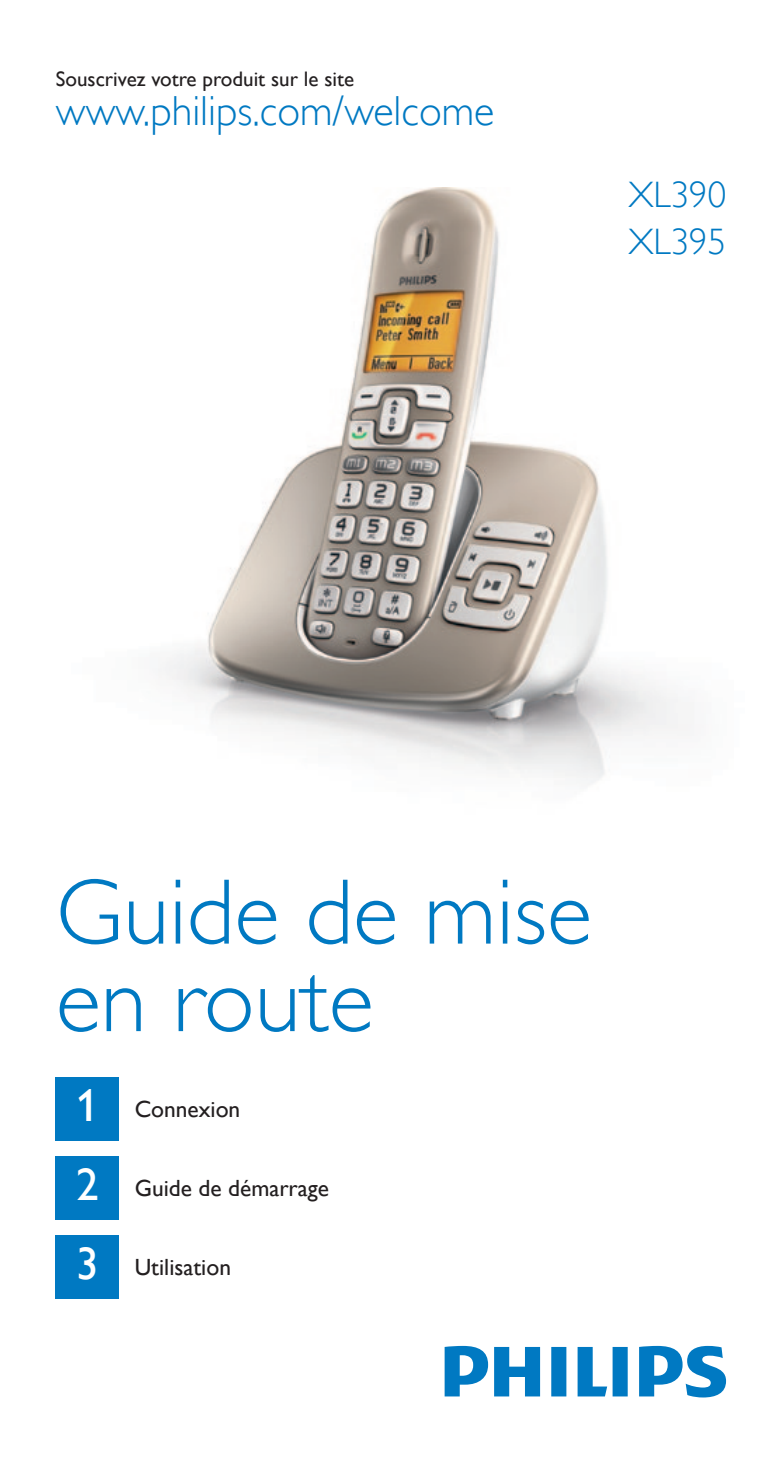
<style>
.page{position:relative;width:782px;height:1469px;background:#fff}
.page>*{position:absolute;margin:0;border:0;box-sizing:border-box;transform-origin:0 0}
.t1{font:93.45px/87.5px "Gill Sans Alt One WGL Light";color:#0079c2}
.t2{font:42px "Gill Sans Alt One WGL Light";color:#0079c2}
.t3{font:36.75px/47.2px "Gill Sans Alt One WGL Light";color:#0079c2}
.t4{font:23.45px "Gill Sans Alt One WGL";color:#231f20}
.t5{font:21px "Gill Sans Alt One WGL";color:#231f20}
.s1{font-size:45.5px;color:#fff}
</style>
<div class="page">
<svg style="left:444px;top:1345px;width:281px;height:52px"></svg>
<img style="left:158px;top:187px;width:534px;height:597px">
<div style="left:56px;top:1077px;width:63px;height:63px;background:#0079c2"></div>
<div style="left:56px;top:1156px;width:63px;height:63px;background:#0079c2"></div>
<div style="left:56px;top:1235px;width:63px;height:63px;background:#0079c2"></div>
<p class="t5" style="left:56px;top:64px;width:299px">Souscrivez votre produit sur le site</p>
<h2 class="t2" style="left:56px;top:83px;width:440px">www.philips.com/welcome</h2>
<h3 class="t3" style="left:628px;top:171px;width:99px">XL390<br>XL395</h3>
<h1 class="t1" style="left:56px;top:869px;width:537px">Guide de mise en route</h1>
<p class="t4" style="left:76px;top:1093px;width:166px"><span class="s1">1</span> Connexion</p>
<p class="t4" style="left:76px;top:1172px;width:254px"><span class="s1">2</span> Guide de démarrage</p>
<p class="t4" style="left:76px;top:1250px;width:156px"><span class="s1">3</span> Utilisation</p>
</div>
